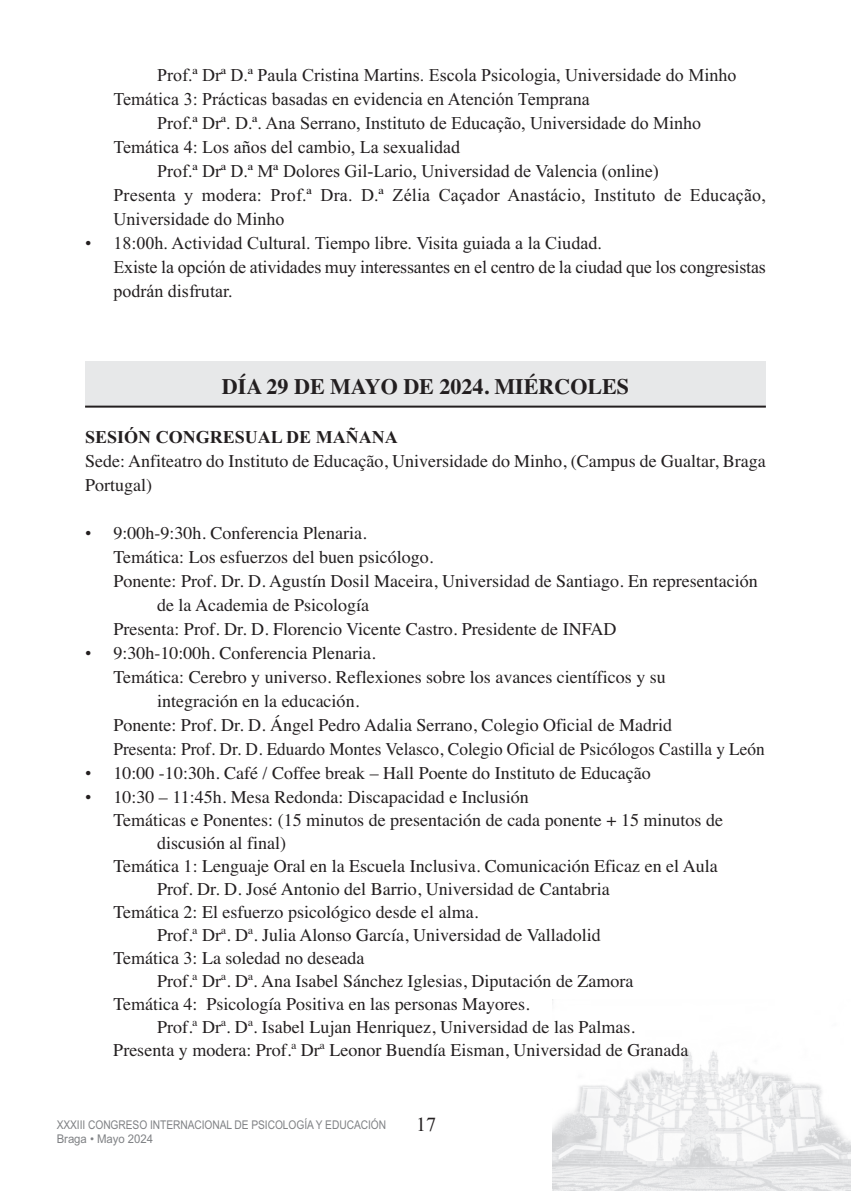
<style>
.page{position:relative;width:851px;height:1191px;background:#fff}
.page>*{position:absolute;margin:0;border:0;box-sizing:border-box;transform-origin:0 0}
.t1{font:700 22px "Times";color:#231f20}
.t2{font:20px "Times New Roman";color:#231f20}
.t3{font:18px/24px "Times";color:#231f20}
.t4{font:18px/24px "Times New Roman";color:#231f20}
.t5{font:18px "Times";color:#231f20;scale:.96 1}
.t6{font:700 18px "Times New Roman";color:#231f20}
.t7{font:12px "Arial";letter-spacing:-.005em;color:#808285;scale:.85 1}
.t8{font:12px "Arial";letter-spacing:-.005em;color:#808285;scale:.95 1}
.s1{font-family:"Times New Roman"}
</style>
<div class="page">
<div style="left:85px;top:362px;width:680px;height:45px;background:#e7e8e9"></div>
<img style="left:552px;top:1000px;width:298px;height:191px">
<hr style="left:85px;top:405px;width:680px;height:2px;background:#231f20">
<p class="t4" style="left:157px;top:62px;width:580px">Prof.ª Drª D.ª Paula Cristina Martins. Escola Psicologia, Universidade do Minho</p>
<p class="t4" style="left:113px;top:86px;width:477px">Temática 3: Prácticas basadas en evidencia en Atención Temprana</p>
<p class="t4" style="left:157px;top:110px;width:545px">Prof.ª Drª. D.ª. Ana Serrano, Instituto de Educação, Universidade do Minho</p>
<p class="t4" style="left:113px;top:134px;width:348px">Temática 4: Los años del cambio, La sexualidad</p>
<p class="t4" style="left:157px;top:158px;width:503px">Prof.ª Drª D.ª Mª Dolores Gil-Lario, Universidad de Valencia (online)</p>
<p class="t4" style="left:113px;top:182px;width:653px">Presenta y modera: Prof.ª Dra. D.ª Zélia Caçador Anastácio, Instituto de Educação,</p>
<p class="t4" style="left:113px;top:206px;width:172px">Universidade do Minho</p>
<p class="t4" style="left:113px;top:230px;width:653px;text-indent:-28px">• 18:00h. Actividad Cultural. Tiempo libre. Visita guiada a la Ciudad.<br>Existe la opción de atividades muy interessantes en el centro de la ciudad que los congresistas podrán disfrutar.</p>
<p class="t1" style="left:222px;top:374px;width:408px">DÍA 29 DE MAYO DE 2024. MIÉRCOLES</p>
<p class="t6" style="left:85px;top:426px;width:314px">SESIÓN CONGRESUAL DE MAÑANA</p>
<p class="t3" style="left:85px;top:449px;width:682px">Sede: Anfiteatro do Instituto de Educação, Universidade do Minho, (Campus de Gualtar, Braga<br>Portugal)</p>
<p class="t3" style="left:85px;top:521px;width:283px"><span class="s1">•</span> 9:00h-9:30h. Conferencia Plenaria.</p>
<p class="t3" style="left:113px;top:545px;width:321px">Temática: Los esfuerzos del buen psicólogo.</p>
<p class="t3" style="left:113px;top:569px;width:645px">Ponente: Prof. Dr. D. Agustín Dosil Maceira, Universidad de Santiago. En representación</p>
<p class="t3" style="left:157px;top:593px;width:213px">de la Academia de Psicología</p>
<p class="t3" style="left:113px;top:617px;width:504px">Presenta: Prof. Dr. D. Florencio Vicente Castro. Presidente de INFAD</p>
<p class="t3" style="left:85px;top:641px;width:292px"><span class="s1">•</span> 9:30h-10:00h. Conferencia Plenaria.</p>
<p class="t3" style="left:113px;top:665px;width:554px">Temática: Cerebro y universo. Reflexiones sobre los avances científicos y su</p>
<p class="t3" style="left:157px;top:689px;width:203px">integración en la educación.</p>
<p class="t3" style="left:113px;top:713px;width:560px">Ponente: Prof. Dr. D. Ángel Pedro Adalia Serrano, Colegio Oficial de Madrid</p>
<p class="t5" style="left:113px;top:738px;width:680px">Presenta: Prof. Dr. D. Eduardo Montes Velasco, Colegio Oficial de Psicólogos Castilla y León</p>
<p class="t3" style="left:85px;top:761px;width:567px"><span class="s1">•</span> 10:00 -10:30h. Café / Coffee break – Hall Poente do Instituto de Educação</p>
<p class="t3" style="left:85px;top:785px;width:445px"><span class="s1">•</span> 10:30 – 11:45h. Mesa Redonda: Discapacidad e Inclusión</p>
<p class="t3" style="left:113px;top:808px;width:611px">Temáticas e Ponentes: (15 minutos de presentación de cada ponente + 15 minutos de</p>
<p class="t3" style="left:157px;top:831px;width:130px">discusión al final)</p>
<p class="t3" style="left:113px;top:854px;width:605px">Temática 1: Lenguaje Oral en la Escuela Inclusiva. Comunicación Eficaz en el Aula</p>
<p class="t3" style="left:157px;top:877px;width:454px">Prof. Dr. D. José Antonio del Barrio, Universidad de Cantabria</p>
<p class="t3" style="left:113px;top:900px;width:366px">Temática 2: El esfuerzo psicológico desde el alma.</p>
<p class="t3" style="left:157px;top:923px;width:445px">Prof.ª Drª. Dª. Julia Alonso García, Universidad de Valladolid</p>
<p class="t3" style="left:113px;top:946px;width:253px">Temática 3: La soledad no deseada</p>
<p class="t3" style="left:157px;top:969px;width:478px">Prof.ª Drª. Dª. Ana Isabel Sánchez Iglesias, Diputación de Zamora</p>
<p class="t3" style="left:113px;top:992px;width:418px">Temática 4: Psicología Positiva en las personas Mayores.</p>
<p class="t3" style="left:157px;top:1015px;width:479px">Prof.ª Drª. Dª. Isabel Lujan Henriquez, Universidad de las Palmas.</p>
<p class="t3" style="left:113px;top:1038px;width:576px">Presenta y modera: Prof.ª Drª Leonor Buendía Eisman, Universidad de Granada</p>
<p class="t7" style="left:57px;top:1117px;width:389px">XXXIII CONGRESO INTERNACIONAL DE PSICOLOGÍA Y EDUCACIÓN</p>
<p class="t2" style="left:416px;top:1112px;width:21px">17</p>
<p class="t8" style="left:57px;top:1132px;width:103px">Braga • Mayo 2024</p>
</div>
